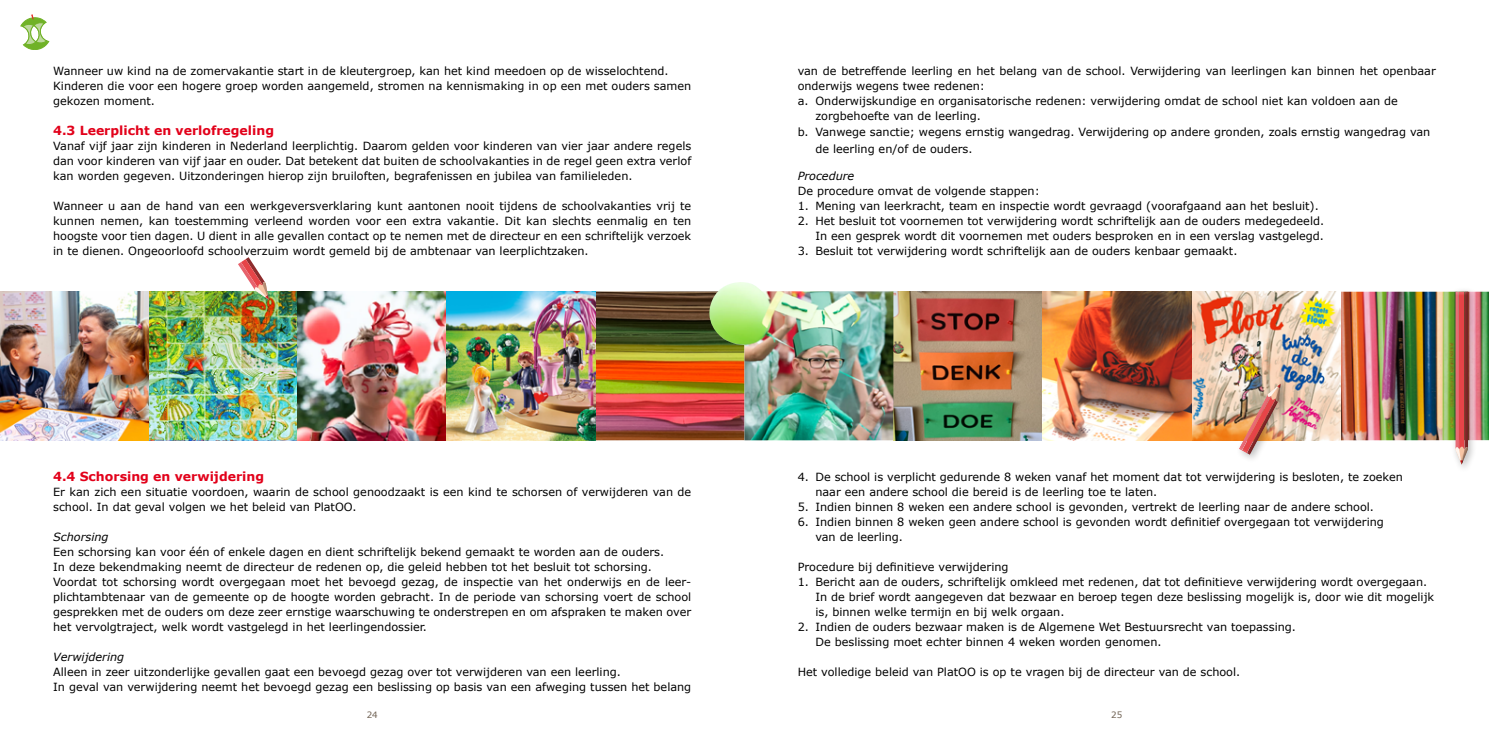
<style>
.page{position:relative;width:1489px;height:745px;background:#fff}
.page>*{position:absolute;margin:0;border:0;box-sizing:border-box;transform-origin:0 0}
.x_x_Kopjes{font:700 12.5px "Verdana";color:#e2001a}
.bodytekst{font:700 12.5px "Verdana";color:#e2001a}
.bodytekst-2{font:11.25px/15px "Verdana";color:#000}
.bodytekst-3{font:italic 11.25px "Verdana";color:#000}
.t1{font:8.75px "Verdana";color:#706254}
</style>
<div class="page">
<img style="left:893px;top:291px;width:595px;height:149px">
<img style="left:0;top:291px;width:708px;height:149px">
<img style="left:708px;top:282px;width:185px;height:158px">
<div style="left:1450px;top:286px;width:27px;height:187px;background:#000;opacity:.25"></div>
<div style="left:1450px;top:287px;width:20px;height:178px;background:#fff;opacity:.25"></div>
<div style="left:1454px;top:289px;width:17px;height:176px;background:#000;opacity:.25"></div>
<img style="left:1233px;top:377px;width:57px;height:82px">
<svg style="left:238px;top:257px;width:31px;height:42px"></svg>
<div style="left:183px;top:348px;width:27px;height:27px;background:#000;opacity:.25"></div>
<img style="left:179px;top:344px;width:31px;height:30px">
<svg style="left:20px;top:14px;width:30px;height:36px"></svg>
<p class="bodytekst-2" style="left:53px;top:64px;width:617px">Wanneer uw kind na de zomervakantie start in de kleutergroep, kan het kind meedoen op de wisselochtend.</p>
<p class="bodytekst-2" style="left:53px;top:79px;width:639px">Kinderen die voor een hogere groep worden aangemeld, stromen na kennismaking in op een met ouders samen gekozen moment.</p>
<p class="x_x_Kopjes" style="left:53px;top:122px;width:222px">4.3 Leerplicht en verlofregeling</p>
<p class="bodytekst-2" style="left:53px;top:139px;width:639px;text-align:justify">Vanaf vijf jaar zijn kinderen in Nederland leerplichtig. Daarom gelden voor kinderen van vier jaar andere regels dan voor kinderen van vijf jaar en ouder. Dat betekent dat buiten de schoolvakanties in de regel geen extra verlof kan worden gegeven. Uitzonderingen hierop zijn bruiloften, begrafenissen en jubilea van familieleden.</p>
<p class="bodytekst-2" style="left:53px;top:199px;width:639px;text-align:justify">Wanneer u aan de hand van een werkgeversverklaring kunt aantonen nooit tijdens de schoolvakanties vrij te kunnen nemen, kan toestemming verleend worden voor een extra vakantie. Dit kan slechts eenmalig en ten hoogste voor tien dagen. U dient in alle gevallen contact op te nemen met de directeur en een schriftelijk verzoek in te dienen. Ongeoorloofd schoolverzuim wordt gemeld bij de ambtenaar van leerplichtzaken.</p>
<p class="bodytekst" style="left:53px;top:467px;width:212px">4.4 Schorsing en verwijdering</p>
<p class="bodytekst-2" style="left:53px;top:484px;width:639px">Er kan zich een situatie voordoen, waarin de school genoodzaakt is een kind te schorsen of verwijderen van de school. In dat geval volgen we het beleid van PlatOO.</p>
<p class="bodytekst-3" style="left:53px;top:529px;width:57px">Schorsing</p>
<p class="bodytekst-2" style="left:53px;top:544px;width:612px">Een schorsing kan voor één of enkele dagen en dient schriftelijk bekend gemaakt te worden aan de ouders.</p>
<p class="bodytekst-2" style="left:53px;top:559px;width:600px">In deze bekendmaking neemt de directeur de redenen op, die geleid hebben tot het besluit tot schorsing.</p>
<p class="bodytekst-2" style="left:53px;top:574px;width:639px;text-align:justify">Voordat tot schorsing wordt overgegaan moet het bevoegd gezag, de inspectie van het onderwijs en de leer&shy;plichtambtenaar van de gemeente op de hoogte worden gebracht. In de periode van schorsing voert de school gesprekken met de ouders om deze zeer ernstige waarschuwing te onderstrepen en om afspraken te maken over het vervolgtraject, welk wordt vastgelegd in het leerlingendossier.</p>
<p class="bodytekst-3" style="left:53px;top:649px;width:73px">Verwijdering</p>
<p class="bodytekst-2" style="left:53px;top:664px;width:569px">Alleen in zeer uitzonderlijke gevallen gaat een bevoegd gezag over tot verwijderen van een leerling.</p>
<p class="bodytekst-2" style="left:53px;top:679px;width:639px">In geval van verwijdering neemt het bevoegd gezag een beslissing op basis van een afweging tussen het belang</p>
<p class="bodytekst-2" style="left:797px;top:64px;width:639px">van de betreffende leerling en het belang van de school. Verwijdering van leerlingen kan binnen het openbaar onderwijs wegens twee redenen:</p>
<p class="bodytekst-2" style="left:815px;top:94px;width:584px;text-indent:-18px">a. Onderwijskundige en organisatorische redenen: verwijdering omdat de school niet kan voldoen aan de zorgbehoefte van de leerling.</p>
<p class="bodytekst-2" style="left:797px;top:125px;width:634px">b. Vanwege sanctie; wegens ernstig wangedrag. Verwijdering op andere gronden, zoals ernstig wangedrag van</p>
<p class="bodytekst-2" style="left:815px;top:141px;width:158px">de leerling en/of de ouders.</p>
<p class="bodytekst-3" style="left:797px;top:169px;width:58px">Procedure</p>
<p class="bodytekst-2" style="left:797px;top:184px;width:244px">De procedure omvat de volgende stappen:</p>
<p class="bodytekst-2" style="left:797px;top:199px;width:522px">1. Mening van leerkracht, team en inspectie wordt gevraagd (voorafgaand aan het besluit).</p>
<p class="bodytekst-2" style="left:797px;top:214px;width:528px">2. Het besluit tot voornemen tot verwijdering wordt schriftelijk aan de ouders medegedeeld.</p>
<p class="bodytekst-2" style="left:815px;top:229px;width:510px">In een gesprek wordt dit voornemen met ouders besproken en in een verslag vastgelegd.</p>
<p class="bodytekst-2" style="left:797px;top:244px;width:441px">3. Besluit tot verwijdering wordt schriftelijk aan de ouders kenbaar gemaakt.</p>
<p class="bodytekst-2" style="left:797px;top:469px;width:606px">4. De school is verplicht gedurende 8 weken vanaf het moment dat tot verwijdering is besloten, te zoeken</p>
<p class="bodytekst-2" style="left:815px;top:484px;width:343px">naar een andere school die bereid is de leerling toe te laten.</p>
<p class="bodytekst-2" style="left:797px;top:499px;width:578px">5. Indien binnen 8 weken een andere school is gevonden, vertrekt de leerling naar de andere school.</p>
<p class="bodytekst-2" style="left:797px;top:514px;width:587px">6. Indien binnen 8 weken geen andere school is gevonden wordt definitief overgegaan tot verwijdering</p>
<p class="bodytekst-2" style="left:815px;top:529px;width:89px">van de leerling.</p>
<p class="bodytekst-2" style="left:797px;top:559px;width:212px">Procedure bij definitieve verwijdering</p>
<p class="bodytekst-2" style="left:815px;top:574px;width:620px;text-indent:-18px">1. Bericht aan de ouders, schriftelijk omkleed met redenen, dat tot definitieve verwijdering wordt overgegaan.<br>In de brief wordt aangegeven dat bezwaar en beroep tegen deze beslissing mogelijk is, door wie dit mogelijk is, binnen welke termijn en bij welk orgaan.</p>
<p class="bodytekst-2" style="left:797px;top:619px;width:500px">2. Indien de ouders bezwaar maken is de Algemene Wet Bestuursrecht van toepassing.</p>
<p class="bodytekst-2" style="left:815px;top:634px;width:347px">De beslissing moet echter binnen 4 weken worden genomen.</p>
<p class="bodytekst-2" style="left:797px;top:664px;width:444px">Het volledige beleid van PlatOO is op te vragen bij de directeur van de school.</p>
<p class="t1" style="left:366px;top:708px;width:13px">24</p>
<p class="t1" style="left:1111px;top:708px;width:13px">25</p>
</div>
